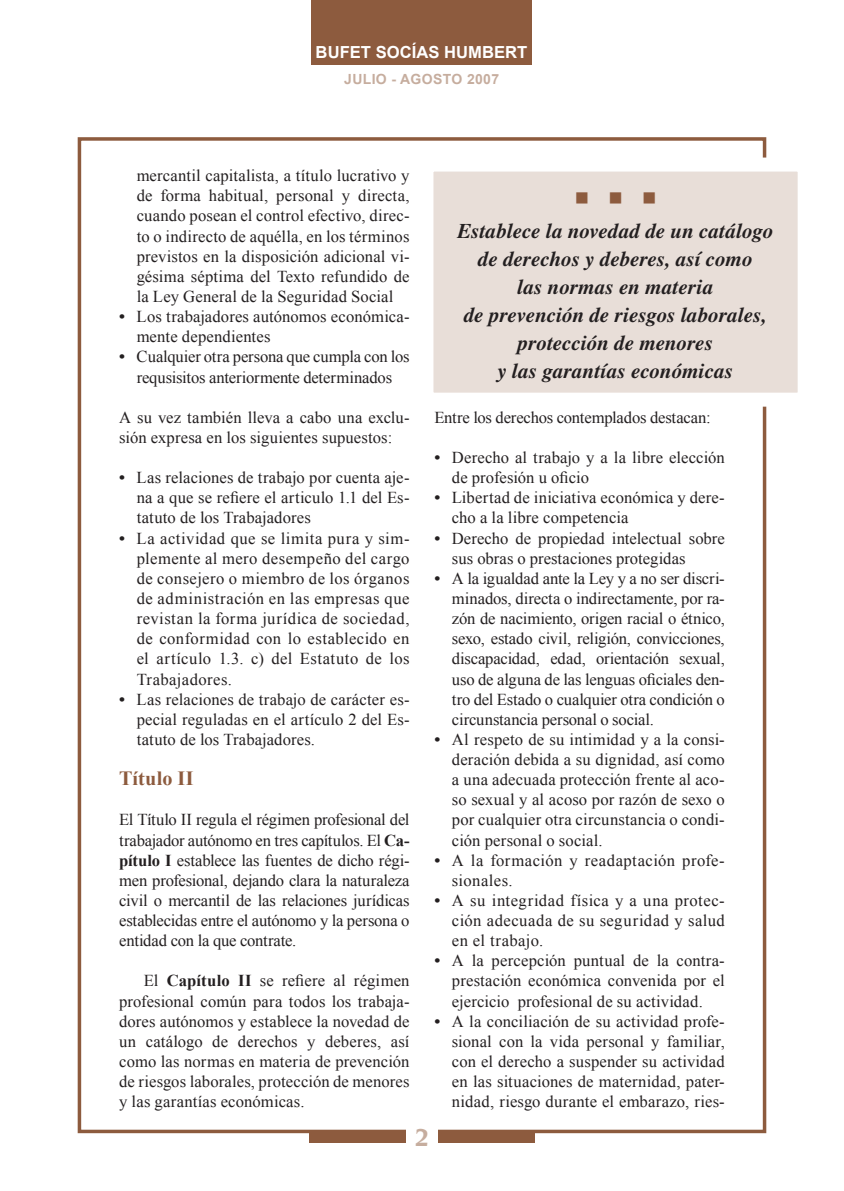
<style>
.page{position:relative;width:844px;height:1191px;background:#fff}
.page>*{position:absolute;margin:0;border:0;box-sizing:border-box;transform-origin:0 0}
.t1{font:700 26.25px "Novarese";color:#c6ad9e}
.t2{font:italic 700 21px/28px "Times";color:#231f20;text-align:center}
.t3{font:700 20.12px "Times New Roman";letter-spacing:.01em;color:#8d5b3e}
.t4{font:19.25px "Wingdings";color:#8d5b3e}
.t5{font:16.62px/20.1px "Times New Roman";letter-spacing:.005em;color:#231f20;text-align:justify}
.t6{font:16.62px/20.1px "Times New Roman";letter-spacing:.025em;color:#231f20}
.t7{font:16.62px "Times New Roman";letter-spacing:-.015em;color:#231f20}
.t8{font:700 16.62px "Arial";color:#fff}
.t9{font:700 14px "Arial";letter-spacing:.025em;color:#c6ad9e}
.s1{font-weight:700}
</style>
<div class="page">
<div style="left:311px;top:0;width:220px;height:65px;background:#8d5b3e"></div>
<div style="left:78px;top:137px;width:688px;height:996px;border:4px solid #8d5b3e"></div>
<div style="left:309px;top:1129px;width:225px;height:13px;background:#8d5b3e"></div>
<div style="left:406px;top:1126px;width:31px;height:34px;background:#fff"></div>
<div style="left:426px;top:165px;width:378px;height:235px;background:#e8ded8"></div>
<div style="left:419px;top:158px;width:392px;height:249px;border:14px solid #fff"></div>
<p class="t8" style="left:315px;top:41px;width:213px">BUFET SOCÍAS HUMBERT</p>
<p class="t9" style="left:344px;top:70px;width:156px">JULIO - AGOSTO 2007</p>
<p class="t5" style="left:137px;top:165px;width:274px">mercantil capitalista, a título lucrativo y de forma habitual, personal y directa, cuando posean el control efectivo, direc&shy;to o indirecto de aquélla, en los términos previstos en la disposición adicional vi&shy;gésima séptima del Texto refundido de la Ley General de la Seguridad Social</p>
<p class="t5" style="left:137px;top:306px;width:274px;text-indent:-17px"><span class="s1">•</span> Los trabajadores autónomos económica&shy;mente dependientes</p>
<p class="t5" style="left:119px;top:346px;width:292px;text-align:center"><span class="s1">•</span> Cualquier otra persona que cumpla con los requsisitos anteriormente determinados</p>
<p class="t5" style="left:119px;top:407px;width:292px">A su vez también lleva a cabo una exclu&shy;sión expresa en los siguientes supuestos:</p>
<p class="t5" style="left:137px;top:467px;width:274px;text-indent:-17px"><span class="s1">•</span> Las relaciones de trabajo por cuenta aje&shy;na a que se refiere el articulo 1.1 del Es&shy;tatuto de los Trabajadores</p>
<p class="t5" style="left:137px;top:527px;width:274px;text-indent:-17px"><span class="s1">•</span> La actividad que se limita pura y sim&shy;plemente al mero desempeño del cargo de consejero o miembro de los órganos de administración en las empresas que revistan la forma jurídica de sociedad, de conformidad con lo establecido en el artículo 1.3. c) del Estatuto de los Trabajadores.</p>
<p class="t5" style="left:137px;top:688px;width:274px;text-indent:-17px"><span class="s1">•</span> Las relaciones de trabajo de carácter es&shy;pecial reguladas en el artículo 2 del Es&shy;tatuto de los Trabajadores.</p>
<p class="t3" style="left:119px;top:764px;width:76px">Título II</p>
<p class="t5" style="left:119px;top:809px;width:292px">El Título II regula el régimen profesional del trabajador autónomo en tres capítulos. El <span class="s1">Ca&shy;pítulo I</span> establece las fuentes de dicho régi&shy;men profesional, dejando clara la naturaleza civil o mercantil de las relaciones jurídicas establecidas entre el autónomo y la persona o entidad con la que contrate.</p>
<p class="t5" style="left:119px;top:970px;width:292px;text-indent:25px">El <span class="s1">Capítulo II</span> se refiere al régimen profesional común para todos los trabaja&shy;dores autónomos y establece la novedad de un catálogo de derechos y deberes, así como las normas en materia de prevención de riesgos laborales, protección de menores y las garantías económicas.</p>
<p class="t4" style="left:574px;top:187px;width:83px">■ ■ ■</p>
<p class="t2" style="left:457px;top:216px;width:317px">Establece la novedad de un catálogo de derechos y deberes, así como<br>las normas en materia<br>de prevención de riesgos laborales, protección de menores<br>y las garantías económicas</p>
<p class="t7" style="left:434px;top:406px;width:278px">Entre los derechos contemplados destacan:</p>
<p class="t5" style="left:452px;top:447px;width:274px;text-indent:-18px"><span class="s1">•</span> Derecho al trabajo y a la libre elección de profesión u oficio</p>
<p class="t5" style="left:452px;top:487px;width:274px;text-indent:-18px"><span class="s1">•</span> Libertad de iniciativa económica y dere&shy;cho a la libre competencia</p>
<p class="t5" style="left:452px;top:527px;width:274px;text-indent:-17px"><span class="s1">•</span> Derecho de propiedad intelectual sobre sus obras o prestaciones protegidas</p>
<p class="t5" style="left:452px;top:568px;width:274px;text-indent:-18px"><span class="s1">•</span> A la igualdad ante la Ley y a no ser discri&shy;minados, directa o indirectamente, por ra&shy;zón de nacimiento, origen racial o étnico, sexo, estado civil, religión, convicciones, discapacidad, edad, orientación sexual, uso de alguna de las lenguas oficiales den&shy;tro del Estado o cualquier otra condición o circunstancia personal o social.</p>
<p class="t5" style="left:452px;top:729px;width:274px;text-indent:-18px"><span class="s1">•</span> Al respeto de su intimidad y a la consi&shy;deración debida a su dignidad, así como a una adecuada protección frente al aco&shy;so sexual y al acoso por razón de sexo o por cualquier otra circunstancia o condi&shy;ción personal o social.</p>
<p class="t6" style="left:452px;top:849px;width:274px;text-indent:-18px"><span class="s1">•</span> A la formación y readaptación profe&shy;sionales.</p>
<p class="t5" style="left:452px;top:890px;width:274px;text-indent:-18px"><span class="s1">•</span> A su integridad física y a una protec&shy;ción adecuada de su seguridad y salud en el trabajo.</p>
<p class="t5" style="left:452px;top:950px;width:274px;text-indent:-18px"><span class="s1">•</span> A la percepción puntual de la contra&shy;prestación económica convenida por el ejercicio profesional de su actividad.</p>
<p class="t5" style="left:452px;top:1010px;width:274px;text-indent:-18px"><span class="s1">•</span> A la conciliación de su actividad profe&shy;sional con la vida personal y familiar, con el derecho a suspender su actividad en las situaciones de maternidad, pater&shy;nidad, riesgo durante el embarazo, ries-</p>
<h1 class="t1" style="left:414px;top:1123px;width:16px">2</h1>
</div>
